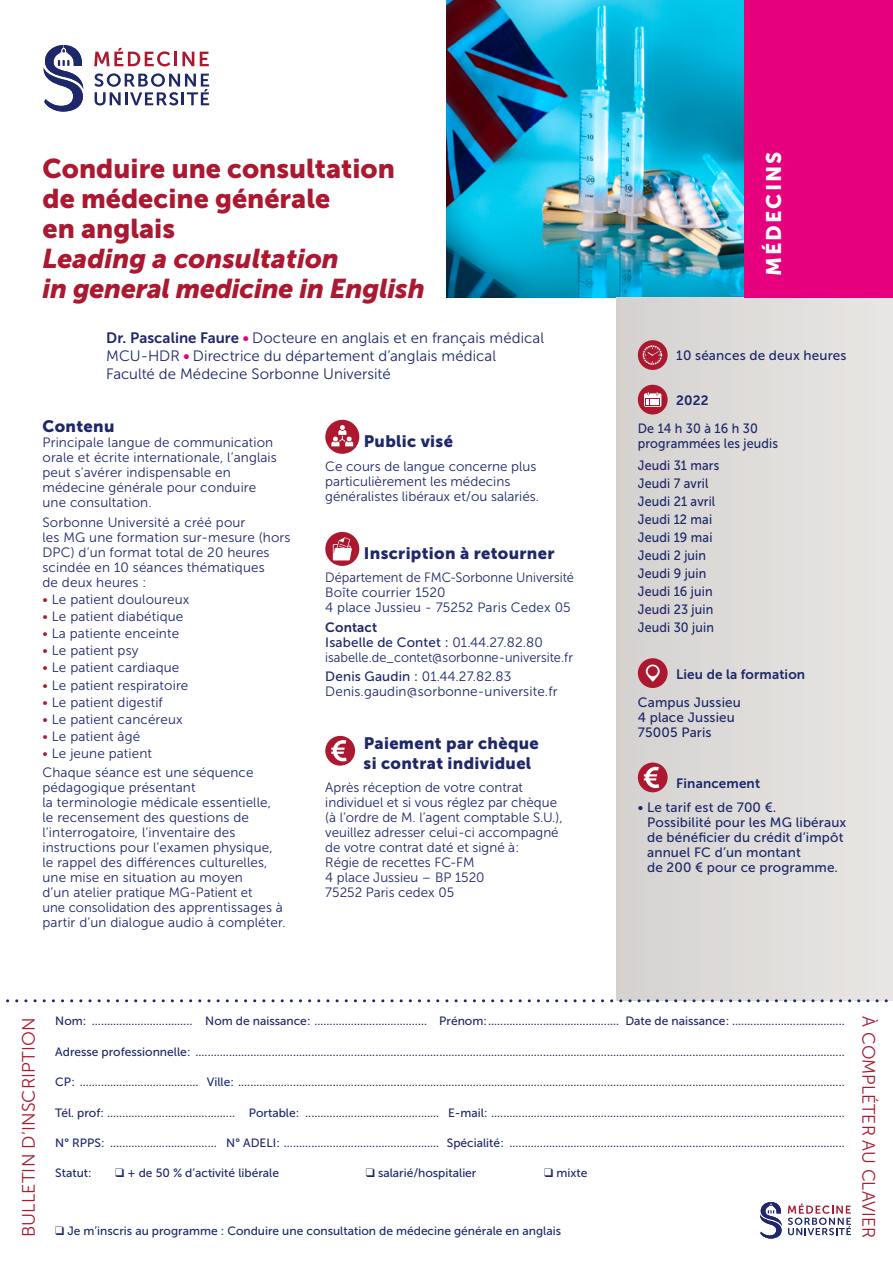
<style>
.page{position:relative;width:893px;height:1263px;background:#fff}
.page>*{position:absolute;margin:0;border:0;box-sizing:border-box;transform-origin:0 0}
.Titre{font:27px/30px "Museo Sans 900";color:#ac182f}
.Titre-2{font:italic 27px/30px "Museo Sans 900";letter-spacing:-.01em;color:#ac182f}
.texte_couran_fiche{font:21px "Museo Sans 900";letter-spacing:.1em;color:#fff}
.texte_couran_fiche-2{font:18px "Museo Sans 300";letter-spacing:.01em;color:#ac182f}
.sous_titre_contenu{font:16.5px/19.5px "Museo Sans 900";letter-spacing:.02em;color:#1d2769}
.formatuer{font:15px/18px "Museo Sans 300";letter-spacing:.005em;color:#1d2769}
.texte_couran_fiche-3{font:13.5px/15px "Museo Sans 300";letter-spacing:.01em;color:#1d2769}
.texte_couran_fiche-4{font:13.5px/15px "Museo Sans 500";letter-spacing:.01em;color:#1d2769}
.texte_couran_fiche-5{font:13.5px/18px "Museo Sans 500";letter-spacing:.01em;color:#1d2769;scale:.93 1}
.texte_couran_fiche-6{font:13.5px/15px "Museo Sans 300";letter-spacing:.01em;color:#1d2769;scale:.95 1}
.texte_couran_fiche-7{font:13.5px "Museo Sans 700";letter-spacing:.01em;color:#1d2769}
.t1{font:12px "Museo Sans 500";color:#1d2769}
.s1{font-family:"Museo Sans 700"}
.s2{font-family:"Museo Sans 700";color:#e6007d}
.s3{color:#ac182f}
.s4{font-family:"Museo Sans 500"}
</style>
<div class="page">
<div style="left:325px;top:420px;width:34px;height:34px;background:#ac182f;border-radius:50%"></div>
<svg style="left:331px;top:425px;width:22px;height:21px"></svg>
<div style="left:325px;top:532px;width:34px;height:34px;background:#ac182f;border-radius:50%"></div>
<svg style="left:333px;top:537px;width:19px;height:23px"></svg>
<div style="left:325px;top:736px;width:30px;height:30px;background:#ac182f;border-radius:50%"></div>
<svg style="left:331px;top:740px;width:16px;height:21px"></svg>
<img style="left:446px;top:0;width:298px;height:298px">
<div style="left:617px;top:298px;width:276px;height:702px;background:#dfddda"></div>
<div style="left:638px;top:340px;width:30px;height:30px;background:#ac182f;border-radius:50%"></div>
<svg style="left:643px;top:345px;width:20px;height:20px"></svg>
<div style="left:638px;top:385px;width:30px;height:29px;background:#ac182f;border-radius:50%"></div>
<svg style="left:644px;top:392px;width:17px;height:15px"></svg>
<div style="left:638px;top:658px;width:30px;height:30px;background:#ac182f;border-radius:50%"></div>
<svg style="left:646px;top:664px;width:14px;height:18px"></svg>
<div style="left:648px;top:666px;width:10px;height:10px;background:#ac182f;border-radius:50%"></div>
<div style="left:638px;top:762px;width:30px;height:30px;background:#ac182f;border-radius:50%"></div>
<svg style="left:644px;top:767px;width:15px;height:21px"></svg>
<svg style="left:94px;top:48px;width:76px;height:18px"></svg>
<hr style="left:174px;top:52px;width:3px;height:14px;background:#ac182f">
<svg style="left:182px;top:52px;width:12px;height:14px"></svg>
<svg style="left:200px;top:52px;width:9px;height:14px"></svg>
<svg style="left:44px;top:45px;width:40px;height:67px"></svg>
<svg style="left:94px;top:73px;width:115px;height:33px"></svg>
<svg style="left:6px;top:999px;width:887px;height:3px"></svg>
<div style="left:744px;top:0;width:149px;height:298px;background:#e6007d"></div>
<svg style="left:760px;top:1202px;width:22px;height:36px"></svg>
<svg style="left:788px;top:1203px;width:63px;height:32px"></svg>
<p class="Titre" style="left:43px;top:154px;width:354px">Conduire une consultation de médecine générale<br>en anglais</p>
<p class="Titre-2" style="left:43px;top:244px;width:384px">Leading a consultation<br>in general medicine in English</p>
<p class="formatuer" style="left:106px;top:329px;width:439px"><span class="s1">Dr. Pascaline Faure</span> <span class="s2">•</span> Docteure en anglais et en français médical<br>MCU-HDR <span class="s2">•</span> Directrice du département d’anglais médical<br>Faculté de Médecine Sorbonne Université</p>
<p class="sous_titre_contenu" style="left:43px;top:417px;width:73px">Contenu</p>
<p class="texte_couran_fiche-3" style="left:43px;top:435px;width:236px">Principale langue de communication orale et écrite internationale, l’anglais peut s’avérer indispensable en médecine générale pour conduire une consultation.</p>
<p class="texte_couran_fiche-3" style="left:43px;top:515px;width:249px">Sorbonne Université a créé pour<br>les MG une formation sur-mesure (hors<br>DPC) d’un format total de 20 heures scindée en 10 séances thématiques<br>de deux heures :</p>
<p class="texte_couran_fiche-3" style="left:43px;top:592px;width:149px"><span class="s3">•</span> Le patient douloureux</p>
<p class="texte_couran_fiche-3" style="left:43px;top:609px;width:142px"><span class="s3">•</span> Le patient diabétique</p>
<p class="texte_couran_fiche-3" style="left:43px;top:626px;width:138px"><span class="s3">•</span> La patiente enceinte</p>
<p class="texte_couran_fiche-3" style="left:43px;top:643px;width:98px"><span class="s3">•</span> Le patient psy</p>
<p class="texte_couran_fiche-3" style="left:43px;top:660px;width:138px"><span class="s3">•</span> Le patient cardiaque</p>
<p class="texte_couran_fiche-3" style="left:43px;top:677px;width:147px"><span class="s3">•</span> Le patient respiratoire</p>
<p class="texte_couran_fiche-3" style="left:43px;top:695px;width:122px"><span class="s3">•</span> Le patient digestif</p>
<p class="texte_couran_fiche-3" style="left:43px;top:712px;width:142px"><span class="s3">•</span> Le patient cancéreux</p>
<p class="texte_couran_fiche-3" style="left:43px;top:729px;width:99px"><span class="s3">•</span> Le patient âgé</p>
<p class="texte_couran_fiche-3" style="left:43px;top:746px;width:111px"><span class="s3">•</span> Le jeune patient</p>
<p class="texte_couran_fiche-3" style="left:43px;top:765px;width:245px">Chaque séance est une séquence pédagogique présentant<br>la terminologie médicale essentielle,<br>le recensement des questions de l’interrogatoire, l’inventaire des instructions pour l’examen physique, le rappel des différences culturelles, une mise en situation au moyen<br>d’un atelier pratique MG-Patient et<br>une consolidation des apprentissages à partir d’un dialogue audio à compléter.</p>
<p class="sous_titre_contenu" style="left:364px;top:432px;width:91px">Public visé</p>
<p class="texte_couran_fiche-3" style="left:325px;top:459px;width:215px">Ce cours de langue concerne plus particulièrement les médecins généralistes libéraux et/ou salariés.</p>
<p class="sous_titre_contenu" style="left:364px;top:543px;width:192px">Inscription à retourner</p>
<p class="texte_couran_fiche-6" style="left:325px;top:570px;width:263px">Département de FMC-Sorbonne Université<br>Boîte courrier 1520<br>4 place Jussieu - 75252 Paris Cedex 05</p>
<p class="texte_couran_fiche-3" style="left:325px;top:619px;width:249px"><span class="s1">Contact<br></span><span class="s4">Isabelle de Contet :</span> 01.44.27.82.80 isabelle.de_contet@sorbonne-universite.fr</p>
<p class="texte_couran_fiche-3" style="left:325px;top:669px;width:234px"><span class="s4">Denis Gaudin :</span> 01.44.27.82.83<br>Denis.gaudin@sorbonne-universite.fr</p>
<p class="sous_titre_contenu" style="left:364px;top:734px;width:177px">Paiement par chèque si contrat individuel</p>
<p class="texte_couran_fiche-3" style="left:325px;top:780px;width:239px">Après réception de votre contrat individuel et si vous réglez par chèque (à l’ordre de M. l’agent comptable S.U.), veuillez adresser celui-ci accompagné de votre contrat daté et signé à :<br>Régie de recettes FC-FM<br>4 place Jussieu – BP 1520<br>75252 Paris cedex 05</p>
<p class="texte_couran_fiche" style="left:762px;top:276px;width:126px;rotate:-90deg">MÉDECINS</p>
<p class="texte_couran_fiche-4" style="left:676px;top:348px;width:172px">10 séances de deux heures</p>
<p class="texte_couran_fiche-7" style="left:676px;top:393px;width:34px">2022</p>
<p class="texte_couran_fiche-5" style="left:638px;top:421px;width:152px;line-height:15px">De 14 h 30 à 16 h 30 programmées les jeudis</p>
<p class="texte_couran_fiche-5" style="left:638px;top:456px;width:89px">Jeudi 31 mars<br>Jeudi 7 avril<br>Jeudi 21 avril<br>Jeudi 12 mai<br>Jeudi 19 mai<br>Jeudi 2 juin<br>Jeudi 9 juin<br>Jeudi 16 juin<br>Jeudi 23 juin<br>Jeudi 30 juin</p>
<p class="texte_couran_fiche-7" style="left:676px;top:666px;width:131px">Lieu de la formation</p>
<p class="texte_couran_fiche-4" style="left:638px;top:695px;width:105px">Campus Jussieu<br>4 place Jussieu<br>75005 Paris</p>
<p class="texte_couran_fiche-7" style="left:676px;top:776px;width:85px">Financement</p>
<p class="texte_couran_fiche-4" style="left:647px;top:799px;width:201px;text-indent:-9px">• Le tarif est de 700 €.<br>Possibilité pour les MG libéraux de bénéficier du crédit d’impôt annuel FC d’un montant<br>de 200 € pour ce programme.</p>
<p class="texte_couran_fiche-2" style="left:19px;top:1237px;width:222px;rotate:-90deg">BULLETIN D’INSCRIPTION</p>
<p class="t1" style="left:55px;top:1015px;width:791px">Nom : ................................. Nom de naissance : ..................................... Prénom :........................................... Date de naissance : .....................................</p>
<p class="t1" style="left:55px;top:1045px;width:791px">Adresse professionnelle : .....................................................................................................................................................................................................................</p>
<p class="t1" style="left:55px;top:1075px;width:791px">CP : ....................................... Ville : .......................................................................................................................................................................................................</p>
<p class="t1" style="left:55px;top:1106px;width:791px">Tél. prof : .......................................... Portable : ............................................ E-mail : ....................................................................................................................</p>
<p class="t1" style="left:55px;top:1136px;width:791px">N° RPPS : ................................... N° ADELI : ................................................... Spécialité : ..............................................................................................................</p>
<p class="t1" style="left:55px;top:1166px;width:38px">Statut :</p>
<p class="t1" style="left:115px;top:1166px;width:165px">❑ + de 50 % d’activité libérale</p>
<p class="t1" style="left:366px;top:1166px;width:112px">❑ salarié/hospitalier</p>
<p class="t1" style="left:544px;top:1166px;width:45px">❑ mixte</p>
<p class="t1" style="left:55px;top:1224px;width:507px">❑ Je m’inscris au programme : Conduire une consultation de médecine générale en anglais</p>
<p class="texte_couran_fiche-2" style="left:878px;top:1016px;width:223px;rotate:90deg">À COMPLÉTER AU CLAVIER</p>
</div>
